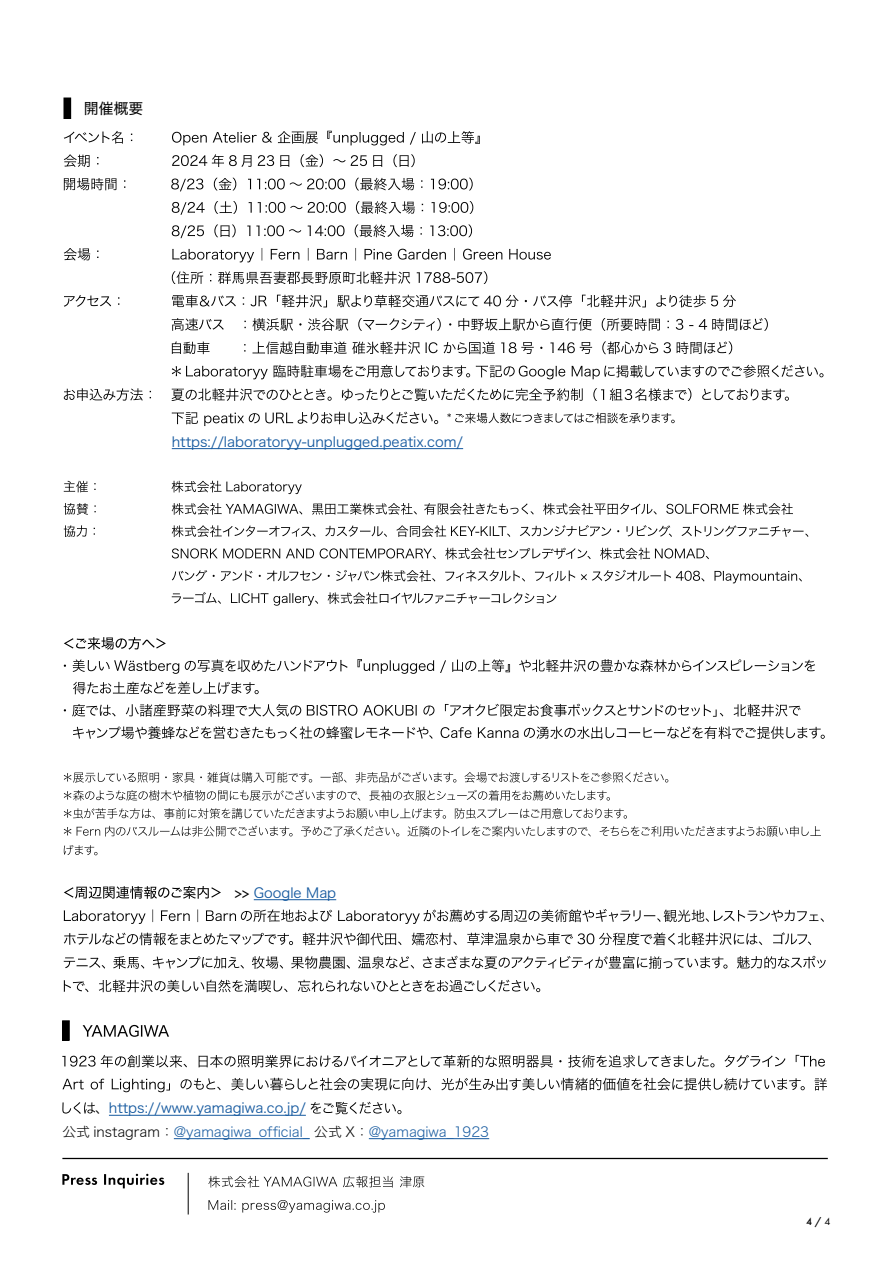
<style>
.page{position:relative;width:893px;height:1263px;background:#fff}
.page>*{position:absolute;margin:0;border:0;box-sizing:border-box;transform-origin:0 0}
.t1{font:14.85px "Hira Kaku Std W4";color:#000}
.t2{font:13.8px "Hira Kaku Std W3";color:#15599f}
.t3{font:13.8px "Hira Kaku Std W2";color:#15599f}
.t4{font:500 10.65px "Futura PT";color:#000}
.s1{font-family:"Hira Kaku Std W4";color:#000}
.s2{color:#000}
.s3{font-weight:400}
</style>
<div class="page">
<svg style="left:64px;top:98px;width:7px;height:21px"></svg>
<hr style="left:172px;top:448px;width:291px;height:1px;background:#15599f">
<svg style="left:64px;top:131px;width:416px;height:14px"></svg>
<svg style="left:64px;top:154px;width:351px;height:13px"></svg>
<svg style="left:64px;top:178px;width:409px;height:13px"></svg>
<svg style="left:172px;top:201px;width:301px;height:14px"></svg>
<svg style="left:172px;top:224px;width:300px;height:14px"></svg>
<svg style="left:64px;top:248px;width:487px;height:14px"></svg>
<svg style="left:172px;top:271px;width:315px;height:13px"></svg>
<svg style="left:64px;top:295px;width:672px;height:12px"></svg>
<svg style="left:172px;top:318px;width:596px;height:13px"></svg>
<svg style="left:172px;top:341px;width:560px;height:13px"></svg>
<svg style="left:172px;top:365px;width:651px;height:14px"></svg>
<svg style="left:64px;top:388px;width:725px;height:13px"></svg>
<svg style="left:172px;top:412px;width:503px;height:14px"></svg>
<svg style="left:64px;top:481px;width:238px;height:13px"></svg>
<svg style="left:64px;top:503px;width:729px;height:12px"></svg>
<svg style="left:64px;top:525px;width:744px;height:12px"></svg>
<svg style="left:172px;top:548px;width:537px;height:11px"></svg>
<svg style="left:172px;top:570px;width:630px;height:13px"></svg>
<svg style="left:172px;top:592px;width:384px;height:14px"></svg>
<svg style="left:64px;top:637px;width:102px;height:13px"></svg>
<svg style="left:64px;top:659px;width:751px;height:15px"></svg>
<svg style="left:73px;top:681px;width:186px;height:13px"></svg>
<svg style="left:64px;top:704px;width:737px;height:13px"></svg>
<svg style="left:73px;top:726px;width:752px;height:13px"></svg>
<svg style="left:64px;top:772px;width:604px;height:11px"></svg>
<svg style="left:64px;top:790px;width:546px;height:11px"></svg>
<svg style="left:64px;top:808px;width:563px;height:11px"></svg>
<svg style="left:64px;top:826px;width:757px;height:11px"></svg>
<svg style="left:64px;top:845px;width:33px;height:10px"></svg>
<hr style="left:254px;top:899px;width:82px;height:1px;background:#15599f">
<svg style="left:64px;top:886px;width:157px;height:13px"></svg>
<svg style="left:64px;top:909px;width:760px;height:15px"></svg>
<svg style="left:64px;top:932px;width:747px;height:13px"></svg>
<svg style="left:64px;top:956px;width:762px;height:13px"></svg>
<svg style="left:64px;top:979px;width:476px;height:13px"></svg>
<svg style="left:62px;top:1174px;width:102px;height:14px"></svg>
<hr style="left:62px;top:1158px;width:766px;height:1px;background:#000">
<svg style="left:208px;top:1176px;width:216px;height:11px"></svg>
<svg style="left:208px;top:1200px;width:177px;height:12px"></svg>
<hr style="left:188px;top:1173px;width:1px;height:41px;background:#000">
<svg style="left:83px;top:1025px;width:86px;height:12px"></svg>
<svg style="left:62px;top:1020px;width:8px;height:21px"></svg>
<hr style="left:109px;top:1115px;width:197px;height:1px;background:#15599f">
<hr style="left:174px;top:1138px;width:136px;height:1px;background:#15599f">
<hr style="left:369px;top:1138px;width:120px;height:1px;background:#15599f">
<svg style="left:62px;top:1055px;width:763px;height:12px"></svg>
<svg style="left:62px;top:1078px;width:765px;height:14px"></svg>
<svg style="left:62px;top:1102px;width:33px;height:12px"></svg>
<svg style="left:310px;top:1102px;width:91px;height:12px"></svg>
<p class="t1" style="left:84px;top:97px;width:61px">開催概要</p>
<p class="t2" style="left:172px;top:431px;width:293px">https://laboratoryy-unplugged.peatix.com/</p>
<p class="t2" style="left:221px;top:882px;width:117px"><span class="s1">　&gt;&gt;</span> Google Map</p>
<p class="t2" style="left:95px;top:1098px;width:212px"><span class="s2">、</span>https://www.yamagiwa.co.jp/</p>
<p class="t3" style="left:62px;top:1121px;width:428px"><span class="s2">公式 instagram：</span>@yamagiwa_official_ <span class="s2">公式 X：</span>@yamagiwa_1923</p>
<p class="t4" style="left:806px;top:1215px;width:26px">4 / <span class="s3">4</span></p>
</div>
